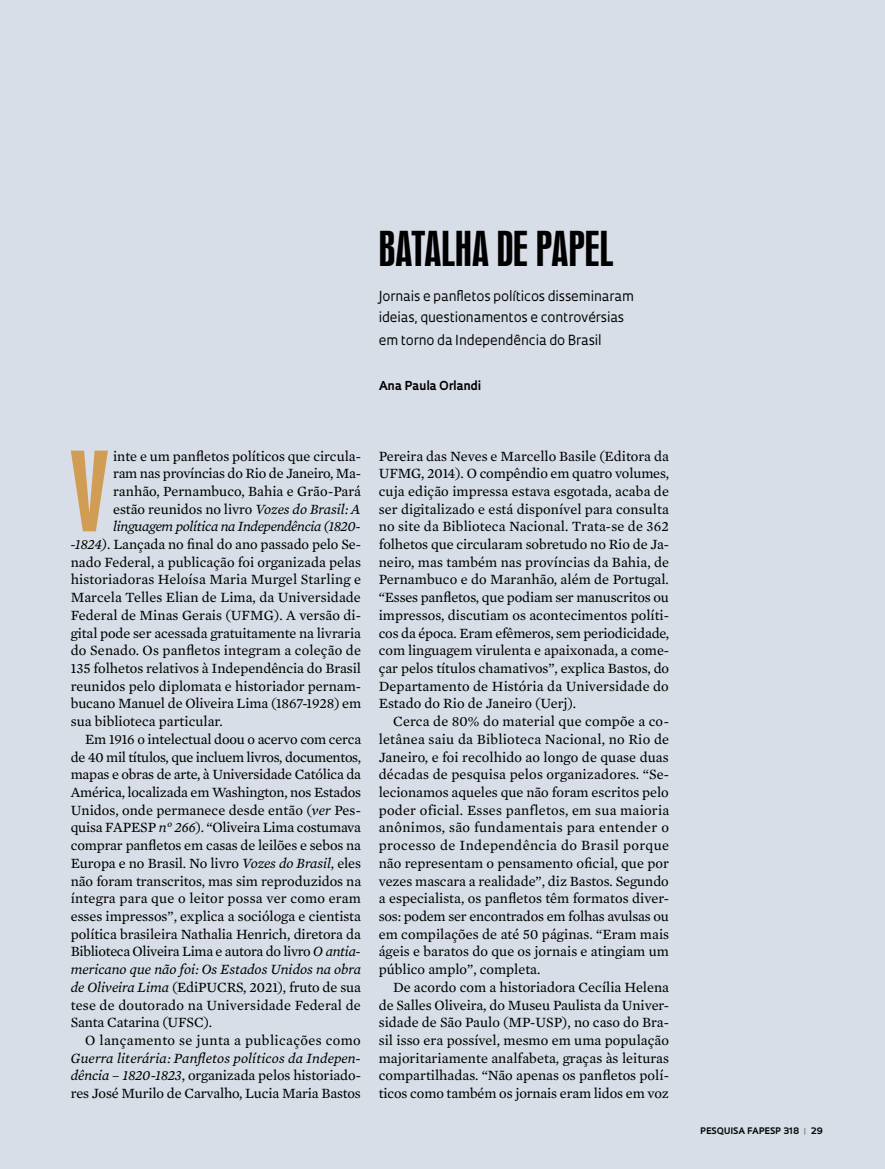
<style>
.page{position:relative;width:885px;height:1169px;background:#fff}
.page>*{position:absolute;margin:0;border:0;box-sizing:border-box;transform-origin:0 0}
.t1{font:103.2px "Swiss 924 BT Regular B";color:#d19d54}
.t2{font:45px "Swiss 924 BT Regular B";color:#000}
.t3{font:14.4px/17.7px "Mercury Text G2";letter-spacing:-.005em;color:#000;text-align:justify}
.t4{font:italic 14.4px "Mercury Text G2";letter-spacing:-.005em;color:#000}
.t5{font:italic 14.4px "Mercury Text G2";letter-spacing:-.025em;color:#000}
.t6{font:14.4px "Mercury Text G2";letter-spacing:.015em;color:#000}
.t7{font:14.4px "Mercury Text G2";letter-spacing:.025em;color:#000}
.t8{font:13.5px/21px "Oculum";letter-spacing:-.01em;color:#000}
.t9{font:700 12px "Oculum";letter-spacing:-.005em;color:#000}
.t10{font:700 8.7px "Oculum";letter-spacing:.015em;color:#000}
.s1{font-style:italic}
.s2{color:#9d9d9c}
</style>
<div class="page">
<div style="left:0;top:0;width:885px;height:1168px;background:#d8dee7"></div>
<h2 class="t2" style="left:379px;top:221px;width:236px">BATALHA DE PAPEL</h2>
<p class="t8" style="left:379px;top:285px;width:257px">Jornais e panfletos políticos disseminaram ideias, questionamentos e controvérsias</p>
<p class="t8" style="left:379px;top:329px;width:224px">em torno da Independência do Brasil</p>
<p class="t9" style="left:379px;top:377px;width:104px">Ana Paula Orlandi</p>
<h1 class="t1" style="left:71px;top:430px;width:39px">V</h1>
<p class="t3" style="left:113px;top:446px;width:249px">inte e um panfletos políticos que circula-</p>
<p class="t3" style="left:113px;top:464px;width:249px">ram nas províncias do Rio de Janeiro, Ma-</p>
<p class="t3" style="left:113px;top:481px;width:249px">ranhão, Pernambuco, Bahia e Grão-Pará</p>
<p class="t3" style="left:113px;top:499px;width:249px">estão reunidos no livro <span class="s1">Vozes do Brasil: A</span></p>
<p class="t5" style="left:113px;top:516px;width:250px">linguagem política na Independência (1820-</p>
<p class="t3" style="left:71px;top:534px;width:292px"><span class="s1">-1824)</span>. Lançada no final do ano passado pelo Se-</p>
<p class="t3" style="left:71px;top:552px;width:292px">nado Federal, a publicação foi organizada pelas</p>
<p class="t3" style="left:71px;top:570px;width:292px">historiadoras Heloísa Maria Murgel Starling e</p>
<p class="t3" style="left:71px;top:588px;width:292px">Marcela Telles Elian de Lima, da Universidade</p>
<p class="t3" style="left:71px;top:605px;width:292px">Federal de Minas Gerais (UFMG). A versão di-</p>
<p class="t3" style="left:71px;top:623px;width:292px">gital pode ser acessada gratuitamente na livraria</p>
<p class="t3" style="left:71px;top:641px;width:292px">do Senado. Os panfletos integram a coleção de</p>
<p class="t3" style="left:71px;top:658px;width:292px">135 folhetos relativos à Independência do Brasil</p>
<p class="t3" style="left:71px;top:676px;width:292px">reunidos pelo diplomata e historiador pernam-</p>
<p class="t3" style="left:71px;top:694px;width:292px">bucano Manuel de Oliveira Lima (1867-1928) em</p>
<p class="t3" style="left:71px;top:711px;width:153px">sua biblioteca particular.</p>
<p class="t3" style="left:85px;top:729px;width:278px">Em 1916 o intelectual doou o acervo com cerca</p>
<p class="t3" style="left:71px;top:747px;width:292px">de 40 mil títulos, que incluem livros, documentos,</p>
<p class="t3" style="left:71px;top:765px;width:292px">mapas e obras de arte, à Universidade Católica da</p>
<p class="t3" style="left:71px;top:782px;width:292px">América, localizada em Washington, nos Estados</p>
<p class="t3" style="left:71px;top:800px;width:292px">Unidos, onde permanece desde então (<span class="s1">ver</span> Pes-</p>
<p class="t3" style="left:71px;top:818px;width:292px">quisa FAPESP <span class="s1">n° 266</span>). “Oliveira Lima costumava</p>
<p class="t3" style="left:71px;top:835px;width:292px">comprar panfletos em casas de leilões e sebos na</p>
<p class="t3" style="left:71px;top:853px;width:292px">Europa e no Brasil. No livro <span class="s1">Vozes do Brasil</span>, eles</p>
<p class="t3" style="left:71px;top:871px;width:292px">não foram transcritos, mas sim reproduzidos na</p>
<p class="t6" style="left:71px;top:888px;width:292px">íntegra para que o leitor possa ver como eram</p>
<p class="t3" style="left:71px;top:906px;width:292px">esses impressos”, explica a socióloga e cientista</p>
<p class="t3" style="left:71px;top:924px;width:292px">política brasileira Nathalia Henrich, diretora da</p>
<p class="t3" style="left:71px;top:942px;width:292px">Biblioteca Oliveira Lima e autora do livro <span class="s1">O antia-</span></p>
<p class="t4" style="left:71px;top:959px;width:292px">mericano que não foi: Os Estados Unidos na obra</p>
<p class="t3" style="left:71px;top:977px;width:292px"><span class="s1">de Oliveira Lima</span> (EdiPUCRS, 2021), fruto de sua</p>
<p class="t3" style="left:71px;top:995px;width:292px">tese de doutorado na Universidade Federal de</p>
<p class="t3" style="left:71px;top:1012px;width:143px">Santa Catarina (UFSC).</p>
<p class="t7" style="left:85px;top:1029px;width:277px">O lançamento se junta a publicações como</p>
<p class="t3" style="left:71px;top:1048px;width:292px"><span class="s1">Guerra literária: Panfletos políticos da Indepen&shy;dência – 1820-1823</span>, organizada pelos historiado&shy;res José Murilo de Carvalho, Lucia Maria Bastos</p>
<p class="t3" style="left:379px;top:446px;width:292px">Pereira das Neves e Marcello Basile (Editora da UFMG, 2014). O compêndio em quatro volumes, cuja edição impressa estava esgotada, acaba de ser digitalizado e está disponível para consulta no site da Biblioteca Nacional. Trata-se de 362 folhetos que circularam sobretudo no Rio de Ja&shy;neiro, mas também nas províncias da Bahia, de Pernambuco e do Maranhão, além de Portugal. “Esses panfletos, que podiam ser manuscritos ou impressos, discutiam os acontecimentos políti&shy;cos da época. Eram efêmeros, sem periodicidade, com linguagem virulenta e apaixonada, a come&shy;çar pelos títulos chamativos”, explica Bastos, do Departamento de História da Universidade do Estado do Rio de Janeiro (Uerj).</p>
<p class="t3" style="left:379px;top:711px;width:292px;text-indent:14px">Cerca de 80% do material que compõe a co&shy;letânea saiu da Biblioteca Nacional, no Rio de Janeiro, e foi recolhido ao longo de quase duas décadas de pesquisa pelos organizadores. “Se&shy;lecionamos aqueles que não foram escritos pelo poder oficial. Esses panfletos, em sua maioria anônimos, são fundamentais para entender o processo de Independência do Brasil porque não representam o pensamento oficial, que por vezes mascara a realidade”, diz Bastos. Segundo a especialista, os panfletos têm formatos diver&shy;sos: podem ser encontrados em folhas avulsas ou em compilações de até 50 páginas. “Eram mais ágeis e baratos do que os jornais e atingiam um público amplo”, completa.</p>
<p class="t3" style="left:379px;top:977px;width:292px;text-indent:14px">De acordo com a historiadora Cecília Helena de Salles Oliveira, do Museu Paulista da Univer&shy;sidade de São Paulo (MP-USP), no caso do Bra&shy;sil isso era possível, mesmo em uma população majoritariamente analfabeta, graças às leituras compartilhadas. “Não apenas os panfletos polí&shy;ticos como também os jornais eram lidos em voz</p>
<p class="t10" style="left:700px;top:1124px;width:124px">PESQUISA FAPESP 318 <span class="s2">|</span> 29</p>
</div>
